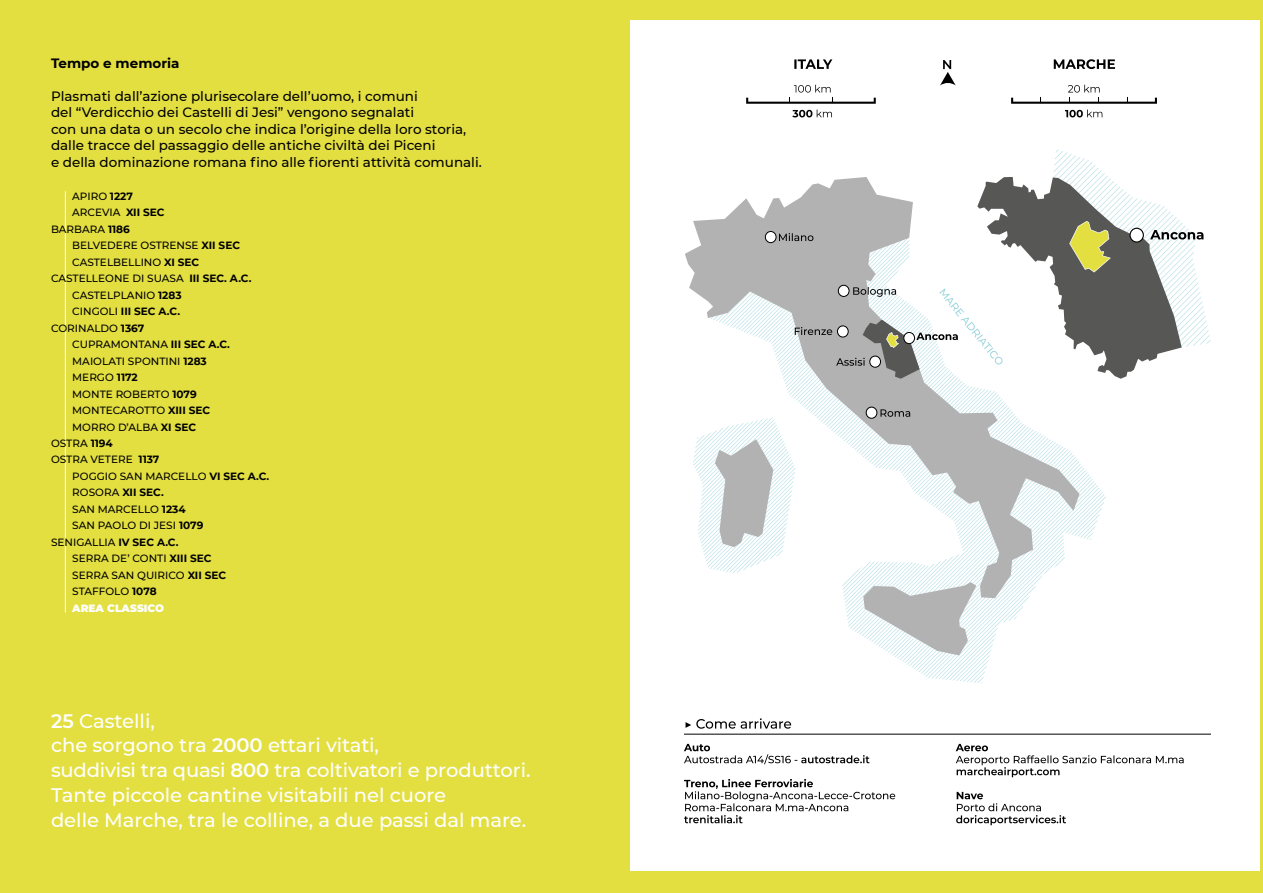
<style>
.page{position:relative;width:1263px;height:893px;background:#e3df41}
.page>*{position:absolute;margin:0;border:0;box-sizing:border-box;transform-origin:0 0}
.t1{font:500 19.5px/24.8px "Montserrat";color:#fff}
.t2{font:500 13.5px/16.5px "Montserrat";color:#000}
.t3{font:700 13.5px "Montserrat";color:#000}
.t4{font:500 10.5px "Montserrat";color:#000}
.t5{font:700 10.5px "Montserrat";color:#000}
.t6{font:900 10.5px "Montserrat";color:#fff}
.s1{font-weight:700}
.s2{font-weight:500}
.s3{font-weight:600}
</style>
<div class="page">
<hr style="left:65px;top:191px;width:1px;height:421px;background:#fff">
<div style="left:630px;top:20px;width:629px;height:850px;background:#fff"></div>
<svg style="left:693px;top:149px;width:518px;height:534px"></svg>
<svg style="left:1065px;top:110px;width:37px;height:7px"></svg>
<svg style="left:1054px;top:59px;width:61px;height:10px"></svg>
<svg style="left:794px;top:59px;width:38px;height:10px"></svg>
<svg style="left:792px;top:110px;width:40px;height:7px"></svg>
<svg style="left:685px;top:718px;width:106px;height:11px"></svg>
<svg style="left:684px;top:779px;width:211px;height:44px"></svg>
<svg style="left:684px;top:744px;width:185px;height:20px"></svg>
<svg style="left:956px;top:792px;width:110px;height:33px"></svg>
<svg style="left:956px;top:744px;width:228px;height:33px"></svg>
<hr style="left:684px;top:734px;width:527px;height:1px;background:#000">
<svg style="left:746px;top:85px;width:130px;height:19px"></svg>
<svg style="left:1011px;top:85px;width:146px;height:19px"></svg>
<svg style="left:940px;top:60px;width:16px;height:25px"></svg>
<div style="left:1130px;top:228px;width:13px;height:14px;background:#fff;border-radius:50%"></div>
<div style="left:1129px;top:228px;width:15px;height:15px;border:1px solid #000;border-radius:50%"></div>
<p class="t3" style="left:51px;top:53px;width:130px">Tempo e memoria</p>
<p class="t2" style="left:51px;top:87px;width:432px">Plasmati dall’azione plurisecolare dell’uomo, i comuni<br>del “Verdicchio dei Castelli di Jesi” vengono segnalati<br>con una data o un secolo che indica l’origine della loro storia, dalle tracce del passaggio delle antiche civiltà dei Piceni<br>e della dominazione romana fino alle fiorenti attività comunali.</p>
<p class="t4" style="left:72px;top:188px;width:62px">APIRO <span class="s1">1227</span></p>
<p class="t4" style="left:72px;top:205px;width:94px">ARCEVIA <span class="s1">XII SEC</span></p>
<p class="t4" style="left:51px;top:221px;width:80px">BARBARA <span class="s1">1186</span></p>
<p class="t4" style="left:72px;top:238px;width:169px">BELVEDERE OSTRENSE <span class="s1">XII SEC</span></p>
<p class="t4" style="left:72px;top:254px;width:128px">CASTELBELLINO <span class="s1">XI SEC</span></p>
<p class="t4" style="left:51px;top:271px;width:202px">CASTELLEONE DI SUASA <span class="s1">III SEC. A.C.</span></p>
<p class="t4" style="left:72px;top:287px;width:111px">CASTELPLANIO <span class="s1">1283</span></p>
<p class="t5" style="left:72px;top:304px;width:109px"><span class="s2">CINGOLI</span> III SEC A.C.</p>
<p class="t4" style="left:51px;top:320px;width:95px">CORINALDO <span class="s1">1367</span></p>
<p class="t4" style="left:72px;top:337px;width:159px">CUPRAMONTANA <span class="s1">III SEC A.C.</span></p>
<p class="t4" style="left:72px;top:353px;width:136px">MAIOLATI SPONTINI <span class="s1">1283</span></p>
<p class="t4" style="left:72px;top:370px;width:67px">MERGO <span class="s1">1172</span></p>
<p class="t4" style="left:72px;top:386px;width:126px">MONTE ROBERTO <span class="s1">1079</span></p>
<p class="t4" style="left:72px;top:403px;width:139px">MONTECAROTTO <span class="s1">XIII SEC</span></p>
<p class="t4" style="left:72px;top:419px;width:125px">MORRO D’ALBA <span class="s1">XI SEC</span></p>
<p class="t4" style="left:51px;top:436px;width:63px">OSTRA <span class="s1">1194</span></p>
<p class="t4" style="left:51px;top:452px;width:110px">OSTRA VETERE <span class="s1">1137</span></p>
<p class="t4" style="left:72px;top:469px;width:198px">POGGIO SAN MARCELLO <span class="s1">VI SEC A.C.</span></p>
<p class="t5" style="left:72px;top:485px;width:93px"><span class="s2">ROSORA</span> XII SEC.</p>
<p class="t4" style="left:72px;top:502px;width:115px">SAN MARCELLO <span class="s1">1234</span></p>
<p class="t4" style="left:72px;top:518px;width:133px">SAN PAOLO DI JESI <span class="s1">1079</span></p>
<p class="t4" style="left:51px;top:535px;width:129px">SENIGALLIA <span class="s1">IV SEC A.C.</span></p>
<p class="t4" style="left:72px;top:551px;width:141px">SERRA DE’ CONTI <span class="s1">XIII SEC</span></p>
<p class="t4" style="left:72px;top:568px;width:155px">SERRA SAN QUIRICO <span class="s1">XII SEC</span></p>
<p class="t4" style="left:72px;top:584px;width:86px">STAFFOLO <span class="s1">1078</span></p>
<p class="t6" style="left:72px;top:600px;width:93px">AREA CLASSICO</p>
<h1 class="t1" style="left:51px;top:707px;width:481px"><span class="s3">25</span> Castelli,<br>che sorgono tra <span class="s3">2000</span> ettari vitati,<br>suddivisi tra quasi <span class="s3">800</span> tra coltivatori e produttori.<br>Tante piccole cantine visitabili nel cuore<br>delle Marche, tra le colline, a due passi dal mare.</h1>
</div>
